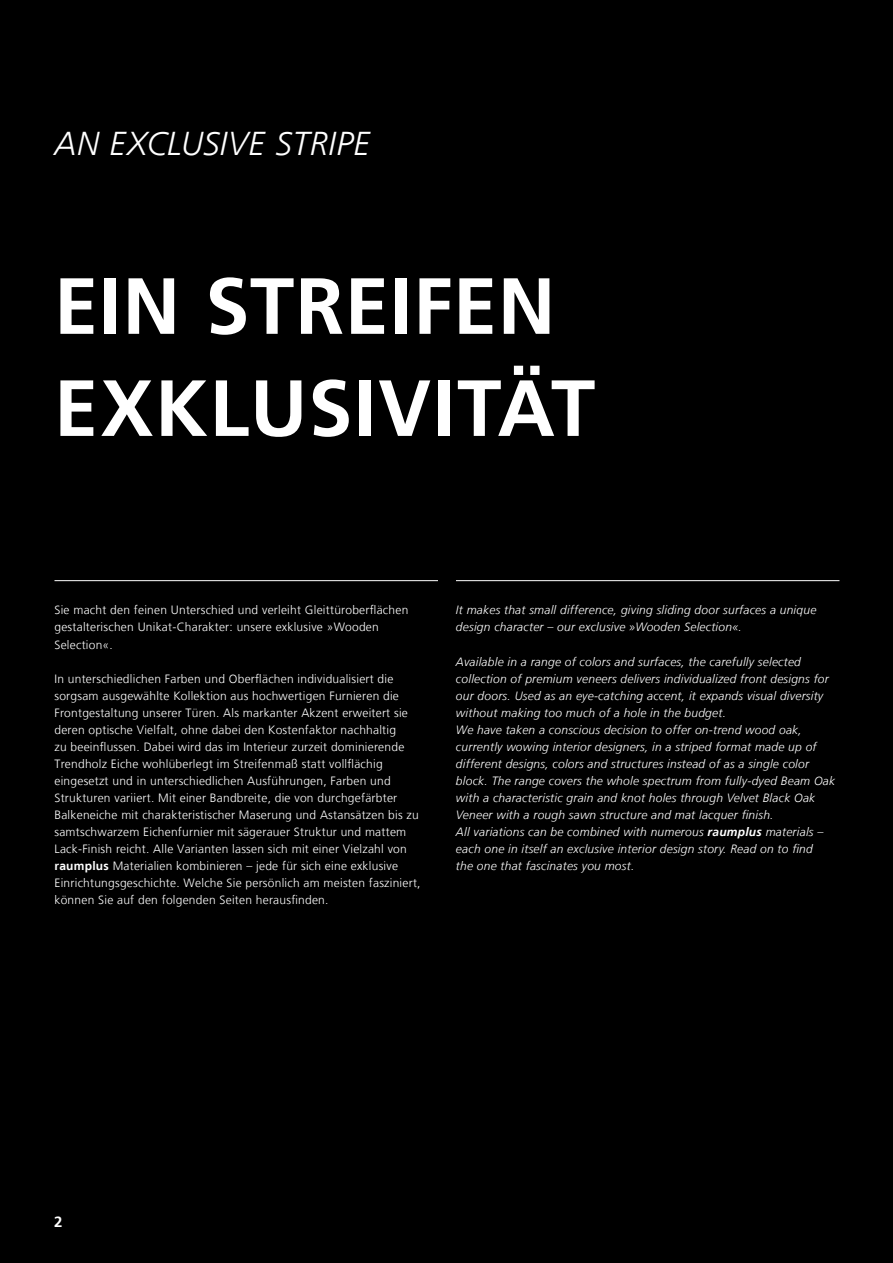
<style>
.page{position:relative;width:893px;height:1263px;background:#000}
.page>*{position:absolute;margin:0;border:0;box-sizing:border-box;transform-origin:0 0}
.t1{font:700 79.5px/102.1px "Frutiger LT";letter-spacing:.015em;color:#fff}
.t2{font:italic 300 33px "Frutiger LT";letter-spacing:.015em;color:#fff}
.t3{font:700 15px "Frutiger LT";color:#fff}
.t4{font:300 12px/17px "Frutiger LT";letter-spacing:.02em;color:#fff}
.t5{font:italic 300 12px/17px "Frutiger LT";letter-spacing:.02em;color:#fff}
.s1{font-weight:700}
</style>
<div class="page">
<hr style="left:54px;top:580px;width:384px;height:1px;background:#fff">
<hr style="left:456px;top:580px;width:383px;height:1px;background:#fff">
<h2 class="t2" style="left:54px;top:125px;width:317px">AN exclusivE stripe</h2>
<h1 class="t1" style="left:54px;top:255px;width:543px">EIN STREIFEN<br>EXKLUSIVITÄT</h1>
<p class="t4" style="left:54px;top:602px;width:355px">Sie macht den feinen Unterschied und verleiht Gleittüroberflächen gestalterischen Unikat-Charakter: unsere exklusive »Wooden<br>Selection«.</p>
<p class="t4" style="left:54px;top:670px;width:368px">In unterschiedlichen Farben und Oberflächen individualisiert die sorgsam ausgewählte Kollektion aus hochwertigen Furnieren die Frontgestaltung unserer Türen. Als markanter Akzent erweitert sie deren optische Vielfalt, ohne dabei den Kostenfaktor nachhaltig<br>zu beeinflussen. Dabei wird das im Interieur zurzeit dominierende Trendholz Eiche wohlüberlegt im Streifenmaß statt vollflächig eingesetzt und in unterschiedlichen Ausführungen, Farben und Strukturen variiert. Mit einer Bandbreite, die von durchgefärbter Balkeneiche mit charakteristischer Maserung und Astansätzen bis zu samtschwarzem Eichenfurnier mit sägerauer Struktur und mattem Lack-Finish reicht. Alle Varianten lassen sich mit einer Vielzahl von <span class="s1">RAUMPLUS</span> Materialien kombinieren – jede für sich eine exklusive Einrichtungsgeschichte. Welche Sie persönlich am meisten fasziniert, können Sie auf den folgenden Seiten herausfinden.</p>
<p class="t5" style="left:456px;top:602px;width:362px">It makes that small difference, giving sliding door surfaces a unique design character – our exclusive »Wooden Selection«.</p>
<p class="t5" style="left:456px;top:653px;width:381px">Available in a range of colors and surfaces, the carefully selected collection of premium veneers delivers individualized front designs for our doors. Used as an eye-catching accent, it expands visual diversity without making too much of a hole in the budget.<br>We have taken a conscious decision to offer on-trend wood oak, currently wowing interior designers, in a striped format made up of different designs, colors and structures instead of as a single color block. The range covers the whole spectrum from fully-dyed Beam Oak with a characteristic grain and knot holes through Velvet Black Oak Veneer with a rough sawn structure and mat lacquer finish.<br>All variations can be combined with numerous <span class="s1">raumplus</span> materials – each one in itself an exclusive interior design story. Read on to find<br>the one that fascinates you most.</p>
<p class="t3" style="left:54px;top:1213px;width:10px">2</p>
</div>
